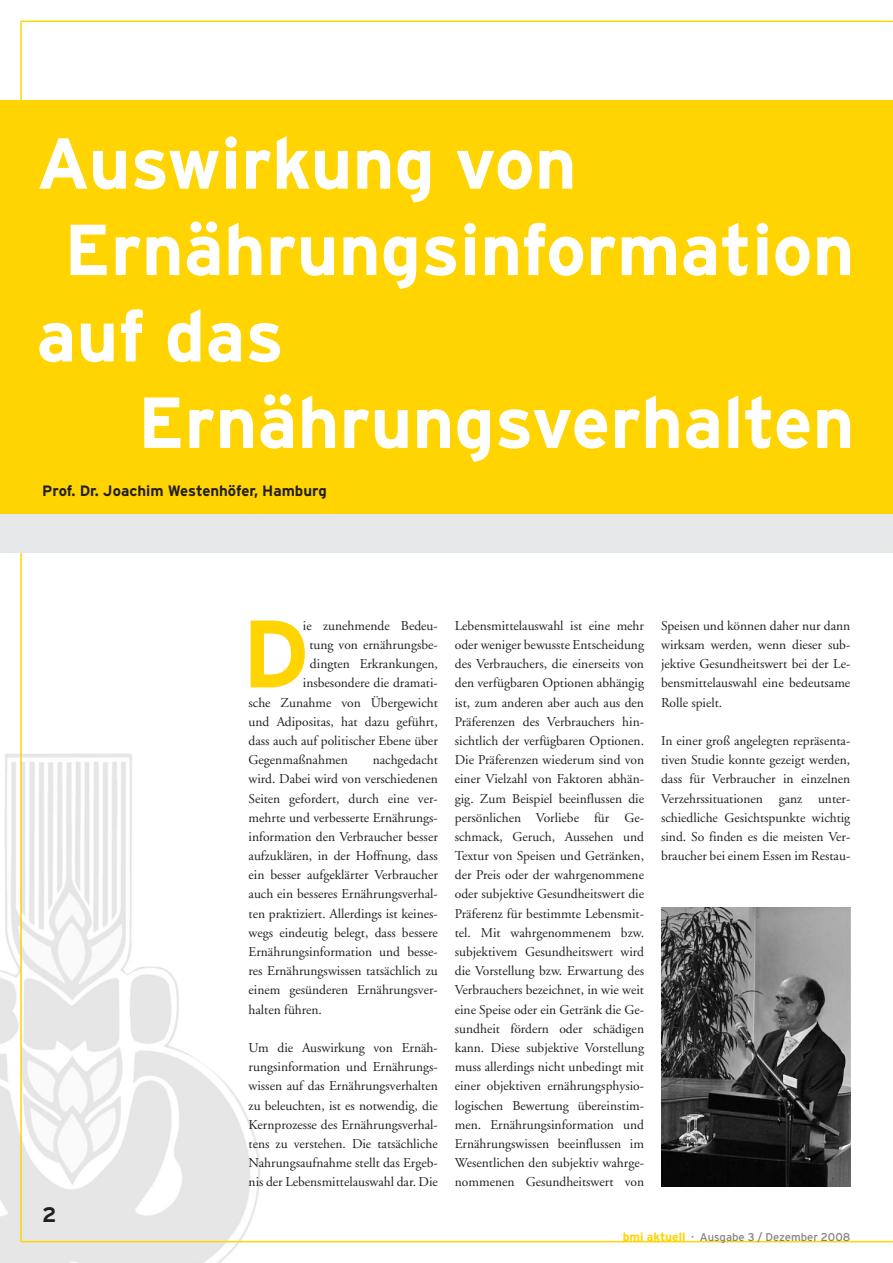
<style>
.page{position:relative;width:893px;height:1263px;background:#fff}
.page>*{position:absolute;margin:0;border:0;box-sizing:border-box;transform-origin:0 0}
.t1{font:700 95.55px "Interstate";color:#ffd400}
.t2{font:700 72px "Interstate";color:#fff}
.t3{font:700 21px "Interstate";color:#231f20}
.t4{font:700 15px "Interstate";color:#231f20}
.t5{font:13.5px/19.2px "Adobe Garamond";color:#231f20;text-align:justify}
.t6{font:11.25px "Interstate";color:#808285}
.s1{font-weight:700;font-size:12px;color:#ffd400}
</style>
<div class="page">
<div style="left:0;top:100px;width:892px;height:415px;background:#ffd400"></div>
<img style="left:0;top:754px;width:261px;height:509px">
<hr style="left:20px;top:21px;width:2px;height:1221px;background:#ffd400">
<hr style="left:21px;top:1241px;width:871px;height:1px;background:#ffd400">
<hr style="left:21px;top:21px;width:871px;height:1px;background:#ffd400">
<div style="left:0;top:515px;width:892px;height:38px;background:#e6e7e8"></div>
<img style="left:661px;top:908px;width:189px;height:278px">
<h2 class="t2" style="left:36px;top:136px;width:542px">Auswirkung von</h2>
<h2 class="t2" style="left:64px;top:223px;width:792px">Ernährungsinformation</h2>
<h2 class="t2" style="left:36px;top:309px;width:249px">auf das</h2>
<h2 class="t2" style="left:138px;top:395px;width:718px">Ernährungsverhalten</h2>
<p class="t4" style="left:42px;top:485px;width:286px">Prof. Dr. Joachim Westenhöfer, Hamburg</p>
<h3 class="t3" style="left:42px;top:1207px;width:16px">2</h3>
<h1 class="t1" style="left:242px;top:618px;width:69px">D</h1>
<p class="t5" style="left:303px;top:617px;width:136px">ie zunehmende Bedeu-</p>
<p class="t5" style="left:309px;top:636px;width:130px">tung von ernährungsbe-</p>
<p class="t5" style="left:310px;top:656px;width:129px">dingten Erkrankungen,</p>
<p class="t5" style="left:303px;top:675px;width:136px">insbesondere die dramati-</p>
<p class="t5" style="left:249px;top:694px;width:191px">sche Zunahme von Übergewicht</p>
<p class="t5" style="left:249px;top:713px;width:191px">und Adipositas, hat dazu geführt,</p>
<p class="t5" style="left:249px;top:732px;width:191px">dass auch auf politischer Ebene über</p>
<p class="t5" style="left:249px;top:752px;width:101px">Gegenmaßnahmen</p>
<p class="t5" style="left:249px;top:752px;width:191px;text-indent:124px">nachgedacht wird. Dabei wird von verschiedenen Seiten gefordert, durch eine ver&shy;mehrte und verbesserte Ernährungs&shy;information den Verbraucher besser aufzuklären, in der Hoffnung, dass ein besser aufgeklärter Verbraucher auch ein besseres Ernährungsverhal&shy;ten praktiziert. Allerdings ist keines&shy;wegs eindeutig belegt, dass bessere Ernährungsinformation und besse&shy;res Ernährungswissen tatsächlich zu einem gesünderen Ernährungsver&shy;halten führen.</p>
<p class="t5" style="left:249px;top:1039px;width:191px">Um die Auswirkung von Ernäh&shy;rungsinformation und Ernährungs&shy;wissen auf das Ernährungsverhalten zu beleuchten, ist es notwendig, die Kernprozesse des Ernährungsverhal&shy;tens zu verstehen. Die tatsächliche Nahrungsaufnahme stellt das Ergeb&shy;nis der Lebensmittelauswahl dar. Die</p>
<p class="t5" style="left:455px;top:617px;width:191px">Lebensmittelauswahl ist eine mehr oder weniger bewusste Entscheidung des Verbrauchers, die einerseits von den verfügbaren Optionen abhängig ist, zum anderen aber auch aus den Präferenzen des Verbrauchers hin&shy;sichtlich der verfügbaren Optionen.<br>Die Präferenzen wiederum sind von einer Vielzahl von Faktoren abhän&shy;gig. Zum Beispiel beeinflussen die persönlichen Vorliebe für Ge&shy;schmack, Geruch, Aussehen und Textur von Speisen und Getränken, der Preis oder der wahrgenommene oder subjektive Gesundheitswert die Präferenz für bestimmte Lebensmit&shy;tel. Mit wahrgenommenem bzw. subjektivem Gesundheitswert wird die Vorstellung bzw. Erwartung des Verbrauchers bezeichnet, in wie weit eine Speise oder ein Getränk die Ge&shy;sundheit fördern oder schädigen kann. Diese subjektive Vorstellung muss allerdings nicht unbedingt mit einer objektiven ernährungsphysio&shy;logischen Bewertung übereinstim&shy;men. Ernährungsinformation und Ernährungswissen beeinflussen im Wesentlichen den subjektiv wahrge&shy;nommenen Gesundheitswert von</p>
<p class="t5" style="left:661px;top:617px;width:191px">Speisen und können daher nur dann wirksam werden, wenn dieser sub&shy;jektive Gesundheitswert bei der Le&shy;bensmittelauswahl eine bedeutsame Rolle spielt.</p>
<p class="t5" style="left:661px;top:732px;width:191px">In einer groß angelegten repräsenta&shy;tiven Studie konnte gezeigt werden, dass für Verbraucher in einzelnen Verzehrssituationen ganz unter&shy;schiedliche Gesichtspunkte wichtig sind. So finden es die meisten Ver&shy;braucher bei einem Essen im Restau-</p>
<p class="t6" style="left:623px;top:1233px;width:229px"><span class="s1">bmi aktuell</span> · Ausgabe 3 / Dezember 2008</p>
</div>
